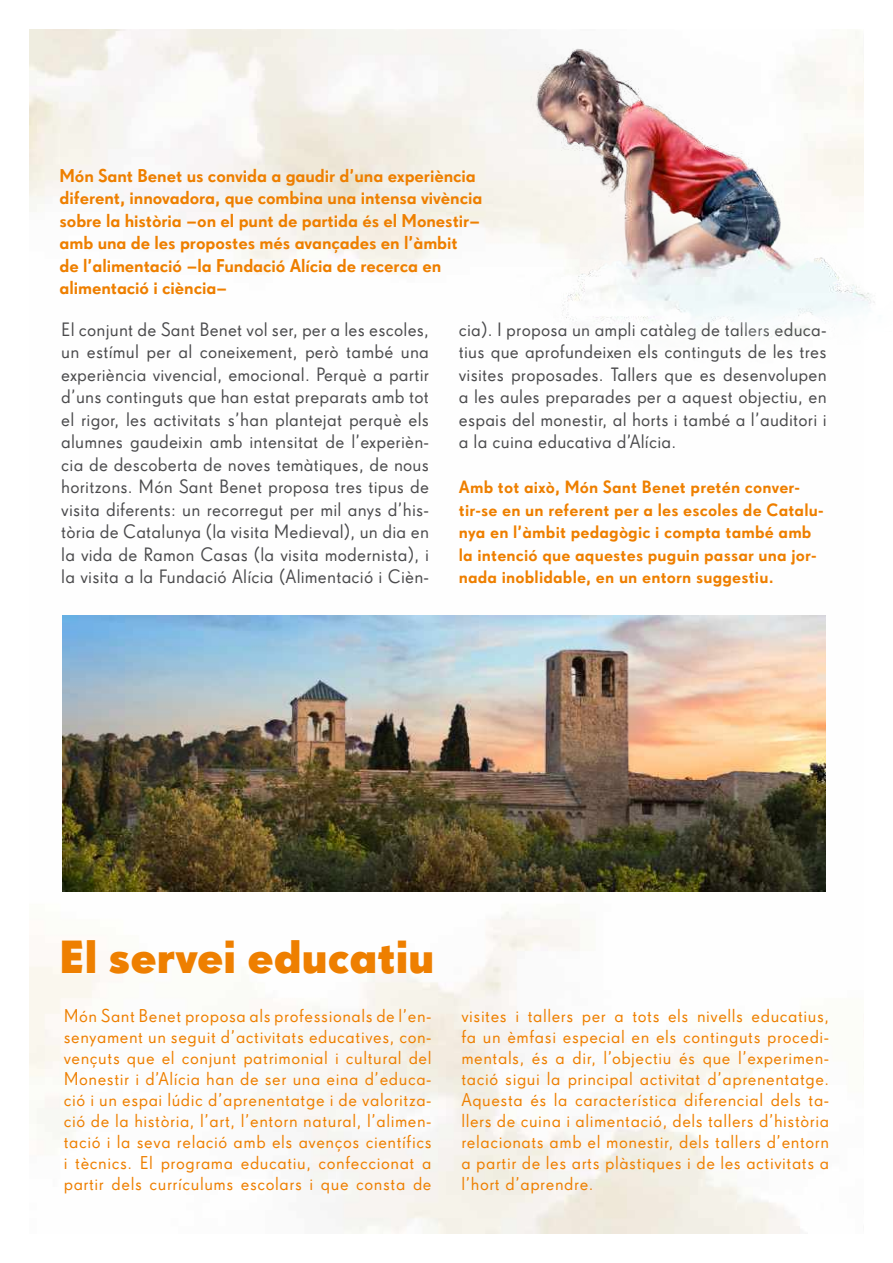
<style>
.page{position:relative;width:893px;height:1263px;background:#fff}
.page>*{position:absolute;margin:0;border:0;box-sizing:border-box;transform-origin:0 0}
.t1{font:45px "Super Grotesk A Bd LF";color:#ee7f00}
.t2{font:18.75px/22.5px "Super Grotesk A Rg LF";letter-spacing:.01em;color:#4b4b4d;text-align:justify}
.t3{font:18px/21px "Super Grotesk A Rg LF";letter-spacing:.03em;color:#ee7f00;text-align:justify}
.t4{font:18px/22.5px "Super Grotesk A Med LF";letter-spacing:-.005em;color:#ee7f00}
.t5{font:500 17.25px/22.5px "Super Grotesk A";letter-spacing:.01em;color:#ee7f00}
</style>
<div class="page">
<img style="left:30px;top:30px;width:796px;height:1203px">
<img style="left:444px;top:29px;width:431px;height:371px">
<img style="left:63px;top:615px;width:762px;height:277px">
<p class="t4" style="left:60px;top:164px;width:424px">Món Sant Benet us convida a gaudir d’una experiència diferent, innovadora, que combina una intensa vivència sobre la història –on el punt de partida és el Monestir– amb una de les propostes més avançades en l’àmbit<br>de l’alimentació –la Fundació Alícia de recerca en alimentació i ciència–</p>
<p class="t2" style="left:61px;top:318px;width:369px">El conjunt de Sant Benet vol ser, per a les escoles, un estímul per al coneixement, però també una experiència vivencial, emocional. Perquè a partir d’uns continguts que han estat preparats amb tot el rigor, les activitats s’han plantejat perquè els alumnes gaudeixin amb intensitat de l’experièn&shy;cia de descoberta de noves temàtiques, de nous horitzons. Món Sant Benet proposa tres tipus de visita diferents: un recorregut per mil anys d’his&shy;tòria de Catalunya (la visita Medieval), un dia en la vida de Ramon Casas (la visita modernista), i la visita a la Fundació Alícia (Alimentació i Cièn-</p>
<p class="t2" style="left:459px;top:318px;width:369px">cia). I proposa un ampli catàleg de tallers educa&shy;tius que aprofundeixen els continguts de les tres visites proposades. Tallers que es desenvolupen a les aules preparades per a aquest objectiu, en espais del monestir, al horts i també a l’auditori i a la cuina educativa d’Alícia.</p>
<p class="t5" style="left:459px;top:476px;width:366px">Amb tot això, Món Sant Benet pretén conver&shy;tir-se en un referent per a les escoles de Catalu&shy;nya en l’àmbit pedagògic i compta també amb la intenció que aquestes puguin passar una jor&shy;nada inoblidable, en un entorn suggestiu.</p>
<h1 class="t1" style="left:60px;top:929px;width:376px">El servei educatiu</h1>
<p class="t3" style="left:64px;top:1005px;width:369px">Món Sant Benet proposa als professionals de l’en&shy;senyament un seguit d’activitats educatives, con&shy;vençuts que el conjunt patrimonial i cultural del Monestir i d’Alícia han de ser una eina d’educa&shy;ció i un espai lúdic d’aprenentatge i de valoritza&shy;ció de la història, l’art, l’entorn natural, l’alimen&shy;tació i la seva relació amb els avenços científics i tècnics. El programa educatiu, confeccionat a partir dels currículums escolars i que consta de</p>
<p class="t3" style="left:461px;top:1005px;width:369px">visites i tallers per a tots els nivells educatius, fa un èmfasi especial en els continguts procedi&shy;mentals, és a dir, l’objectiu és que l’experimen&shy;tació sigui la principal activitat d’aprenentatge.<br>Aquesta és la característica diferencial dels ta&shy;llers de cuina i alimentació, dels tallers d’història relacionats amb el monestir, dels tallers d’entorn a partir de les arts plàstiques i de les activitats a l’hort d’aprendre.</p>
</div>
